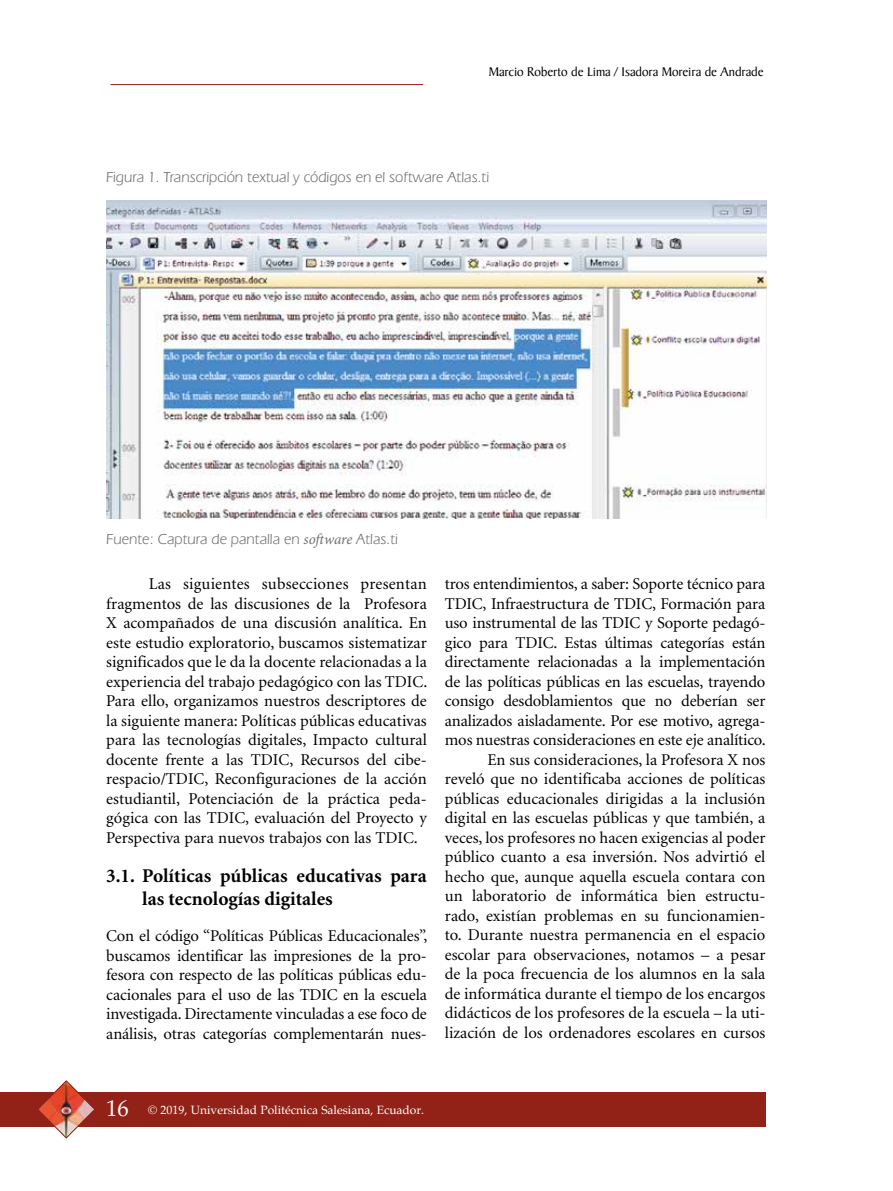
<style>
.page{position:relative;width:893px;height:1191px;background:#fff}
.page>*{position:absolute;margin:0;border:0;box-sizing:border-box;transform-origin:0 0}
.t1{font:700 19.5px/22.5px "Minion";color:#000}
.t2{font:16.5px/19.5px "Minion";letter-spacing:-.005em;color:#000;text-align:justify}
.t3{font:15px "Eras IT Cby BT";color:#706f6f}
.t4{font:13.5px "Baker Signet";color:#000}
.t5{font:12px "Palatino";color:#fff}
.s1{font-family:"Minion Pro";font-style:italic}
.s2{font-size:22.5px}
</style>
<div class="page">
<div style="left:0;top:1092px;width:765px;height:34px;background:#922218"></div>
<img style="left:37px;top:1080px;width:59px;height:59px">
<hr style="left:110px;top:84px;width:313px;height:1px;background:#922218">
<img style="left:106px;top:200px;width:660px;height:319px">
<p class="t4" style="left:489px;top:64px;width:276px">Marcio Roberto de Lima / Isadora Moreira de Andrade</p>
<p class="t3" style="left:106px;top:168px;width:384px">Figura 1. Transcripción textual y códigos en el software Atlas.ti</p>
<p class="t3" style="left:106px;top:530px;width:293px">Fuente: Captura de pantalla en <span class="s1">software</span> Atlas.ti</p>
<p class="t2" style="left:106px;top:574px;width:323px;text-indent:43px">Las siguientes subsecciones presentan fragmentos de las discusiones de la Profesora X acompañados de una discusión analítica. En este estudio exploratorio, buscamos sistematizar significados que le da la docente relacionadas a la experiencia del trabajo pedagógico con las TDIC.<br>Para ello, organizamos nuestros descriptores de la siguiente manera: Políticas públicas educativas para las tecnologías digitales, Impacto cultural docente frente a las TDIC, Recursos del cibe&shy;respacio/TDIC, Reconfiguraciones de la acción estudiantil, Potenciación de la práctica peda&shy;gógica con las TDIC, evaluación del Proyecto y Perspectiva para nuevos trabajos con las TDIC.</p>
<p class="t1" style="left:142px;top:865px;width:286px;text-indent:-36px">3.1. Políticas públicas educativas para las tecnologías digitales</p>
<p class="t2" style="left:106px;top:926px;width:323px">Con el código “Políticas Públicas Educacionales”, buscamos identificar las impresiones de la pro&shy;fesora con respecto de las políticas públicas edu&shy;cacionales para el uso de las TDIC en la escuela investigada. Directamente vinculadas a ese foco de análisis, otras categorías complementarán nues-</p>
<p class="t2" style="left:445px;top:574px;width:323px;text-align:right">tros entendimientos, a saber: Soporte técnico para TDIC, Infraestructura de TDIC, Formación para uso instrumental de las TDIC y Soporte pedagó&shy;gico para TDIC. Estas últimas categorías están directamente relacionadas a la implementación de las políticas públicas en las escuelas, trayendo consigo desdoblamientos que no deberían ser analizados aisladamente. Por ese motivo, agrega&shy;mos nuestras consideraciones en este eje analítico.<br>En sus consideraciones, la Profesora X nos reveló que no identificaba acciones de políticas públicas educacionales dirigidas a la inclusión digital en las escuelas públicas y que también, a veces, los profesores no hacen exigencias al poder público cuanto a esa inversión. Nos advirtió el hecho que, aunque aquella escuela contara con un laboratorio de informática bien estructu&shy;rado, existían problemas en su funcionamien&shy;to. Durante nuestra permanencia en el espacio escolar para observaciones, notamos – a pesar de la poca frecuencia de los alumnos en la sala de informática durante el tiempo de los encargos didácticos de los profesores de la escuela – la uti&shy;lización de los ordenadores escolares en cursos</p>
<p class="t5" style="left:106px;top:1100px;width:319px"><span class="s2">16</span> © 2019, Universidad Politécnica Salesiana, Ecuador.</p>
</div>
